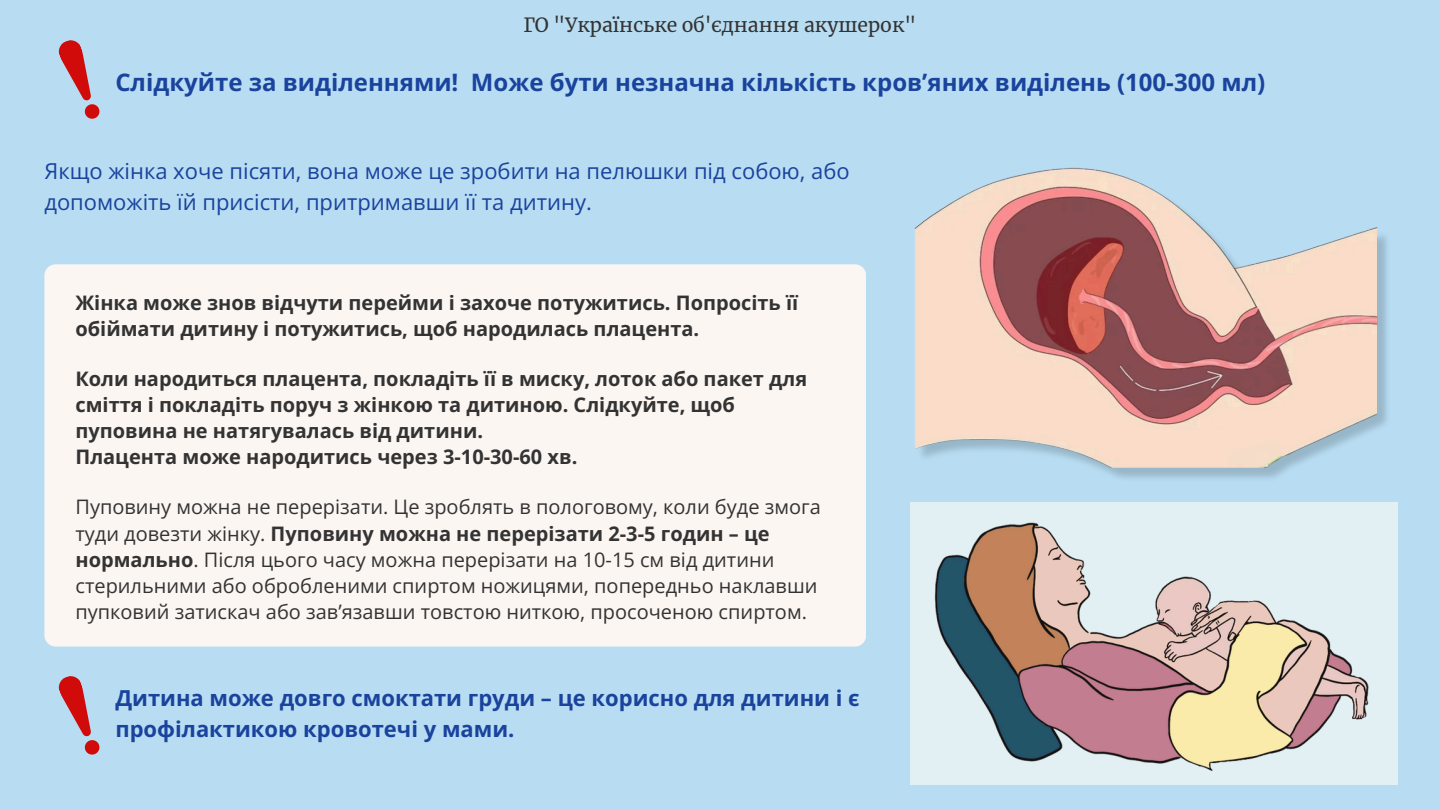
<style>
.page{position:relative;width:1440px;height:810px;background:#b8ddf3}
.page>*{position:absolute;margin:0;border:0;box-sizing:border-box;transform-origin:0 0}
.t1{font:700 24px "Open Sans";color:#1a439d}
.t2{font:22px/30.8px "Open Sans";color:#1a439d}
.t3{font:700 22px/30.8px "Open Sans";color:#1a439d}
.t4{font:20px/26.2px "Open Sans";color:#343333}
.t5{font:700 20px/26.2px "Open Sans";color:#343333}
.t6{font:19.4px "Merriweather";color:#343333}
.s1{font-weight:700}
</style>
<div class="page">
<img style="left:914px;top:167px;width:473px;height:302px">
<svg style="left:58px;top:40px;width:42px;height:79px"></svg>
<svg style="left:58px;top:676px;width:42px;height:79px"></svg>
<div style="left:44px;top:264px;width:822px;height:383px;background:#fbf6f2"></div>
<div style="left:910px;top:503px;width:487px;height:282px;background:#e2f0f3"></div>
<img style="left:928px;top:469px;width:470px;height:316px">
<p class="t6" style="left:524px;top:13px;width:394px">ГО "Українське об'єднання акушерок"</p>
<h2 class="t1" style="left:115px;top:65px;width:1151px">Слідкуйте за виділеннями! Може бути незначна кількість кров’яних виділень (100-300 мл)</h2>
<p class="t2" style="left:44px;top:155px;width:807px">Якщо жінка хоче пісяти, вона може це зробити на пелюшки під собою, або допоможіть їй присісти, притримавши її та дитину.</p>
<p class="t5" style="left:75px;top:289px;width:724px">Жінка може знов відчути перейми і захоче потужитись. Попросіть її обіймати дитину і потужитись, щоб народилась плацента.</p>
<h3 class="t5" style="left:75px;top:365px;width:733px">Коли народиться плацента, покладіть її в миску, лоток або пакет для сміття і покладіть поруч з жінкою та дитиною. Слідкуйте, щоб пуповина не натягувалась від дитини.</h3>
<p class="t5" style="left:75px;top:444px;width:503px">Плацента може народитись через 3-10-30-60 хв.</p>
<p class="t4" style="left:75px;top:493px;width:747px">Пуповину можна не перерізати. Це зроблять в пологовому, коли буде змога туди довезти жінку. <span class="s1">Пуповину можна не перерізати 2-3-5 годин – це нормально</span>. Після цього часу можна перерізати на 10-15 см від дитини стерильними або обробленими спиртом ножицями, попередньо наклавши пупковий затискач або зав’язавши товстою ниткою, просоченою спиртом.</p>
<p class="t3" style="left:115px;top:682px;width:746px">Дитина може довго смоктати груди – це корисно для дитини і є профілактикою кровотечі у мами.</p>
</div>
